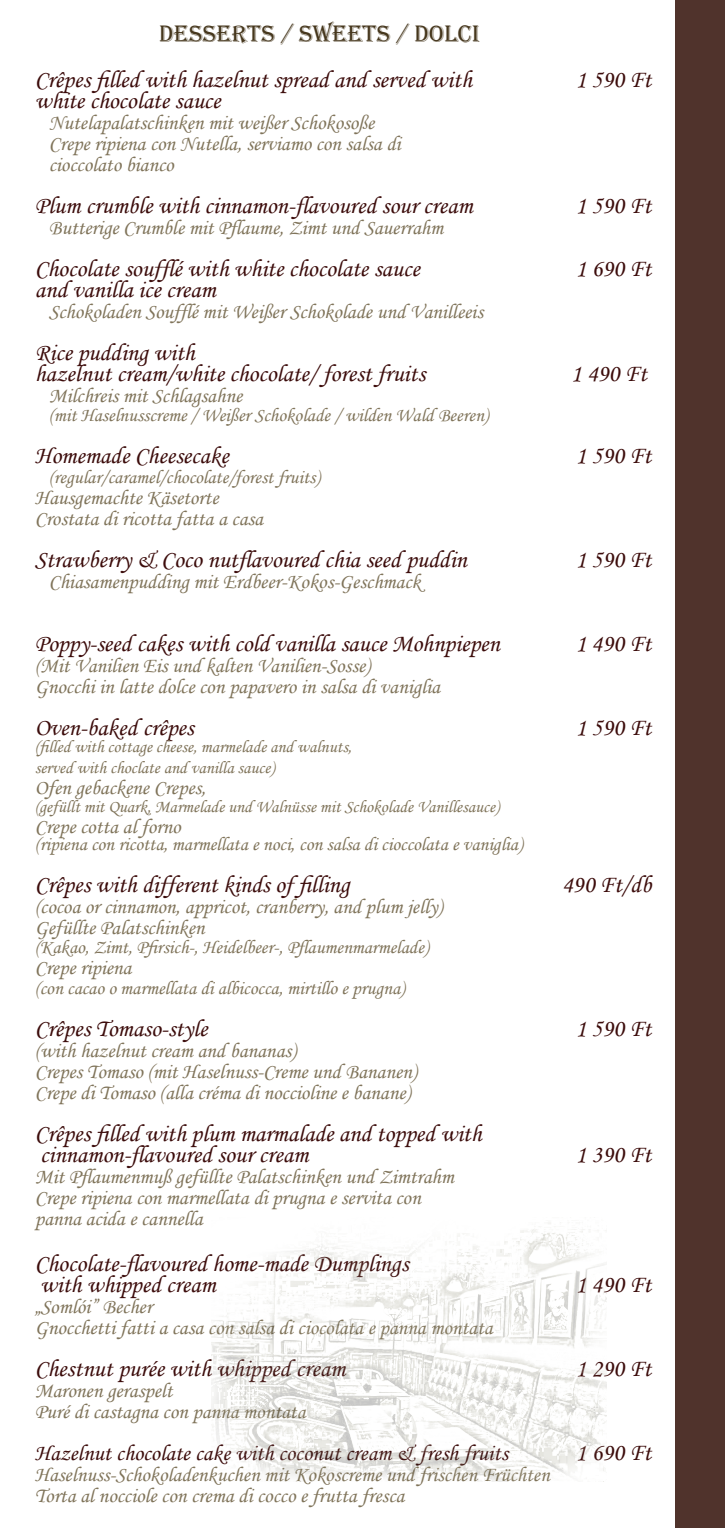
<style>
.page{position:relative;width:725px;height:1528px;background:#fff}
.page>*{position:absolute;margin:0;border:0;box-sizing:border-box;transform-origin:0 0}
.Ételnév{font:24.5px "Monotype Corsiva";color:#3c0c0b}
.készült{font:24.5px "Algerian";color:#46371d}
.Ételnév-2{font:22.75px "Monotype Corsiva";color:#3c0c0b}
.Ételnév-3{font:21px "Monotype Corsiva";color:#80745a}
.készült-2{font:21px "Monotype Corsiva";color:#80745a}
.Ételnév-4{font:19.25px "Monotype Corsiva";color:#80745a}
.készült-3{font:19.25px "Monotype Corsiva";color:#80745a}
.Ételnév-5{font:17.5px "Monotype Corsiva";color:#80745a}
</style>
<div class="page">
<div style="left:675px;top:0;width:49px;height:1528px;background:#50332c"></div>
<img style="left:211px;top:1222px;width:395px;height:259px">
<p class="készült" style="left:159px;top:20px;width:322px">DESSERts / SWEETS / DOLCI</p>
<p class="Ételnév" style="left:35px;top:65px;width:438px">Crêpes filled with hazelnut spread and served with</p>
<p class="Ételnév" style="left:575px;top:65px;width:77px">1 590 Ft</p>
<p class="Ételnév" style="left:35px;top:86px;width:187px">white chocolate sauce</p>
<p class="készült-2" style="left:49px;top:110px;width:327px">Nutelapalatschinken mit weißer Schokosoße</p>
<p class="készült-2" style="left:49px;top:131px;width:353px">Crepe ripiena con Nutella, serviamo con salsa di</p>
<p class="készült-2" style="left:49px;top:152px;width:126px">cioccolato bianco</p>
<p class="Ételnév" style="left:35px;top:191px;width:439px">Plum crumble with cinnamon-flavoured sour cream</p>
<p class="Ételnév" style="left:575px;top:191px;width:77px">1 590 Ft</p>
<p class="készült-2" style="left:49px;top:215px;width:395px">Butterige Crumble mit Pflaume, Zimt und Sauerrahm</p>
<p class="Ételnév" style="left:35px;top:254px;width:386px">Chocolate soufflé with white chocolate sauce</p>
<p class="Ételnév" style="left:575px;top:254px;width:77px">1 690 Ft</p>
<p class="Ételnév" style="left:35px;top:275px;width:182px">and vanilla ice cream</p>
<p class="készült-2" style="left:49px;top:299px;width:435px">Schokoladen Soufflé mit Weißer Schokolade und Vanilleeis</p>
<p class="Ételnév" style="left:35px;top:338px;width:161px">Rice pudding with</p>
<p class="Ételnév" style="left:35px;top:359px;width:392px">hazelnut cream/white chocolate/ forest fruits</p>
<p class="Ételnév" style="left:570px;top:359px;width:77px">1 490 Ft</p>
<p class="készült-2" style="left:49px;top:383px;width:195px">Milchreis mit Schlagsahne</p>
<p class="készült-3" style="left:49px;top:404px;width:440px">(mit Haselnusscreme / Weißer Schokolade / wilden Wald Beeren)</p>
<p class="Ételnév" style="left:35px;top:441px;width:196px">Homemade Cheesecake</p>
<p class="Ételnév" style="left:575px;top:441px;width:77px">1 590 Ft</p>
<p class="készült-3" style="left:49px;top:465px;width:272px">(regular/caramel/chocolate/forest fruits)</p>
<p class="Ételnév-3" style="left:35px;top:484px;width:185px">Hausgemachte Käsetorte</p>
<p class="Ételnév-3" style="left:35px;top:505px;width:230px">Crostata di ricotta fatta a casa</p>
<p class="Ételnév" style="left:35px;top:544px;width:433px">Strawberry &amp; Coco nutflavoured chia seed puddin</p>
<p class="Ételnév" style="left:575px;top:544px;width:77px">1 590 Ft</p>
<p class="készült-2" style="left:49px;top:568px;width:373px">Chiasamenpudding mit Erdbeer-Kokos-Geschmack</p>
<p class="Ételnév" style="left:35px;top:628px;width:466px">Poppy-seed cakes with cold vanilla sauce Mohnpiepen</p>
<p class="Ételnév" style="left:575px;top:628px;width:77px">1 490 Ft</p>
<p class="Ételnév-3" style="left:35px;top:652px;width:336px">(Mit Vanilien Eis und kalten Vanilien-Sosse)</p>
<p class="Ételnév-3" style="left:35px;top:673px;width:406px">Gnocchi in latte dolce con papavero in salsa di vaniglia</p>
<p class="Ételnév" style="left:35px;top:712px;width:160px">Oven-baked crêpes</p>
<p class="Ételnév" style="left:575px;top:712px;width:77px">1 590 Ft</p>
<p class="Ételnév-5" style="left:35px;top:736px;width:318px">(filled with cottage cheese, marmelade and walnuts,</p>
<p class="Ételnév-5" style="left:35px;top:757px;width:241px">served with choclate and vanilla sauce)</p>
<p class="Ételnév-3" style="left:35px;top:775px;width:172px">Ofen gebackene Crepes,</p>
<p class="Ételnév-5" style="left:35px;top:796px;width:465px">(gefüllt mit Quark, Marmelade und Walnüsse mit Schokolade Vanillesauce)</p>
<p class="Ételnév-3" style="left:35px;top:813px;width:147px">Crepe cotta al forno</p>
<p class="Ételnév-4" style="left:35px;top:833px;width:489px">(ripiena con ricotta, marmellata e noci, con salsa di cioccolata e vaniglia)</p>
<p class="Ételnév" style="left:35px;top:870px;width:316px">Crêpes with different kinds of filling</p>
<p class="Ételnév" style="left:562px;top:870px;width:91px">490 Ft/db</p>
<p class="Ételnév-3" style="left:35px;top:894px;width:408px">(cocoa or cinnamon, appricot, cranberry, and plum jelly)</p>
<p class="Ételnév-3" style="left:35px;top:915px;width:171px">Gefüllte Palatschinken</p>
<p class="Ételnév-4" style="left:35px;top:936px;width:395px">(Kakao, Zimt, Pfirsich-, Heidelbeer-, Pflaumenmarmelade)</p>
<p class="Ételnév-3" style="left:35px;top:955px;width:98px">Crepe ripiena</p>
<p class="Ételnév-4" style="left:35px;top:976px;width:371px">(con cacao o marmellata di albicocca, mirtillo e prugna)</p>
<p class="Ételnév" style="left:35px;top:1013px;width:174px">Crêpes Tomaso-style</p>
<p class="Ételnév" style="left:575px;top:1013px;width:77px">1 590 Ft</p>
<p class="Ételnév-3" style="left:35px;top:1037px;width:262px">(with hazelnut cream and bananas)</p>
<p class="Ételnév-3" style="left:35px;top:1058px;width:383px">Crepes Tomaso (mit Haselnuss-Creme und Bananen)</p>
<p class="Ételnév-3" style="left:35px;top:1079px;width:377px">Crepe di Tomaso (alla créma di noccioline e banane)</p>
<p class="Ételnév" style="left:35px;top:1118px;width:448px">Crêpes filled with plum marmalade and topped with</p>
<p class="Ételnév" style="left:40px;top:1139px;width:270px">cinnamon-flavoured sour cream</p>
<p class="Ételnév" style="left:575px;top:1139px;width:77px">1 390 Ft</p>
<p class="Ételnév-3" style="left:35px;top:1163px;width:420px">Mit Pflaumenmuß gefüllte Palatschinken und Zimtrahm</p>
<p class="Ételnév-3" style="left:35px;top:1184px;width:387px">Crepe ripiena con marmellata di prugna e servita con</p>
<p class="Ételnév-3" style="left:35px;top:1205px;width:169px">panna acida e cannella</p>
<p class="Ételnév" style="left:35px;top:1248px;width:375px">Chocolate-flavoured home-made Dumplings</p>
<p class="Ételnév" style="left:40px;top:1269px;width:177px">with whipped cream</p>
<p class="Ételnév" style="left:575px;top:1269px;width:77px">1 490 Ft</p>
<p class="Ételnév-3" style="left:35px;top:1294px;width:119px">„Somlói” Becher</p>
<p class="Ételnév-3" style="left:35px;top:1315px;width:459px">Gnocchetti fatti a casa con salsa di ciocolata e panna montata</p>
<p class="Ételnév" style="left:35px;top:1353px;width:312px">Chestnut purée with whipped cream</p>
<p class="Ételnév" style="left:575px;top:1353px;width:77px">1 290 Ft</p>
<p class="Ételnév-3" style="left:35px;top:1378px;width:139px">Maronen geraspelt</p>
<p class="Ételnév-3" style="left:35px;top:1399px;width:272px">Puré di castagna con panna montata</p>
<p class="Ételnév-2" style="left:35px;top:1439px;width:474px">Hazelnut chocolate cake with coconut cream &amp; fresh fruits</p>
<p class="Ételnév" style="left:575px;top:1437px;width:77px">1 690 Ft</p>
<p class="Ételnév-3" style="left:35px;top:1462px;width:516px">Haselnuss-Schokoladenkuchen mit Kokoscreme und frischen Früchten</p>
<p class="Ételnév-3" style="left:35px;top:1483px;width:371px">Torta al nocciole con crema di cocco e frutta fresca</p>
</div>
